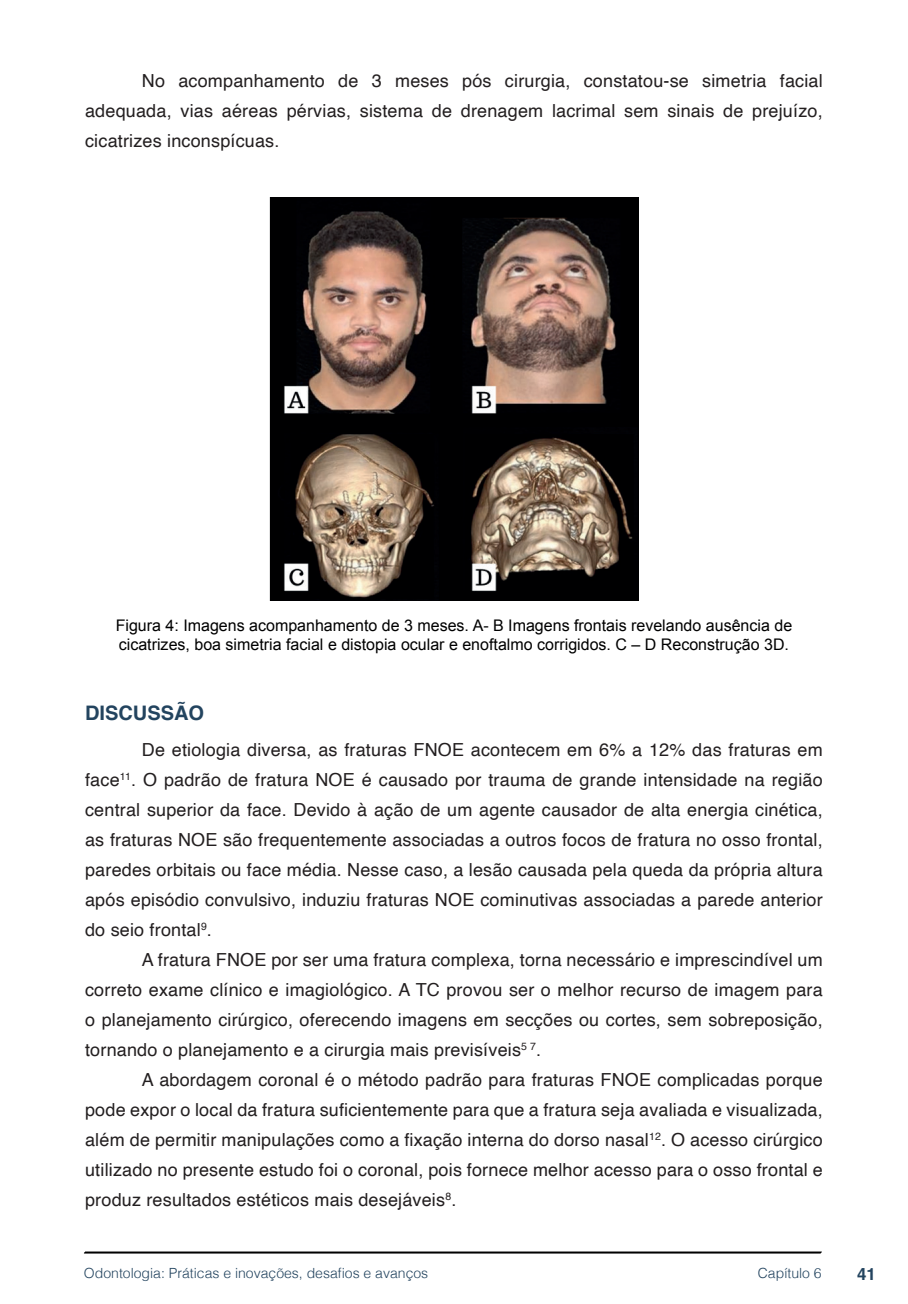
<style>
.page{position:relative;width:908px;height:1304px;background:#fff}
.page>*{position:absolute;margin:0;border:0;box-sizing:border-box;transform-origin:0 0}
.TITULOS{font:700 20px "Helvetica";color:#23445f}
.txt{font:18px/30px "Helvetica";letter-spacing:.01em;color:#231f20;text-align:justify}
.t1{font:700 16.8px "Helvetica";color:#23445f}
.imagens_graf_tab{font:16px/19.2px "Arial";color:#000001}
.t2{font:300 14px "Helvetica";color:#23445f}
</style>
<div class="page">
<svg style="left:84px;top:1251px;width:737px;height:3px;background:#515151"></svg>
<img style="left:269px;top:197px;width:369px;height:403px">
<p class="txt" style="left:85px;top:66px;width:738px;text-indent:57px">No acompanhamento de 3 meses pós cirurgia, constatou-se simetria facial adequada, vias aéreas pérvias, sistema de drenagem lacrimal sem sinais de prejuízo, cicatrizes inconspícuas.</p>
<p class="imagens_graf_tab" style="left:116px;top:616px;width:677px">Figura 4: Imagens acompanhamento de 3 meses. A- B Imagens frontais revelando ausência de cicatrizes, boa simetria facial e distopia ocular e enoftalmo corrigidos. C – D Reconstrução 3D.</p>
<p class="TITULOS" style="left:85px;top:701px;width:120px">DISCUSSÃO</p>
<p class="txt" style="left:85px;top:735px;width:739px;text-indent:57px">De etiologia diversa, as fraturas FNOE acontecem em 6% a 12% das fraturas em face<sup>11</sup>. O padrão de fratura NOE é causado por trauma de grande intensidade na região central superior da face. Devido à ação de um agente causador de alta energia cinética, as fraturas NOE são frequentemente associadas a outros focos de fratura no osso frontal, paredes orbitais ou face média. Nesse caso, a lesão causada pela queda da própria altura após episódio convulsivo, induziu fraturas NOE cominutivas associadas a parede anterior do seio frontal<sup>9</sup>.</p>
<p class="txt" style="left:85px;top:945px;width:738px;text-indent:57px">A fratura FNOE por ser uma fratura complexa, torna necessário e imprescindível um correto exame clínico e imagiológico. A TC provou ser o melhor recurso de imagem para o planejamento cirúrgico, oferecendo imagens em secções ou cortes, sem sobreposição, tornando o planejamento e a cirurgia mais previsíveis<sup>5</sup> <sup>7</sup>.</p>
<p class="txt" style="left:85px;top:1065px;width:738px;text-indent:57px">A abordagem coronal é o método padrão para fraturas FNOE complicadas porque pode expor o local da fratura suficientemente para que a fratura seja avaliada e visualizada, além de permitir manipulações como a fixação interna do dorso nasal<sup>12</sup>. O acesso cirúrgico utilizado no presente estudo foi o coronal, pois fornece melhor acesso para o osso frontal e produz resultados estéticos mais desejáveis<sup>8</sup>.</p>
<p class="t2" style="left:84px;top:1261px;width:345px">Odontologia: Práticas e inovações, desafios e avanços</p>
<p class="t2" style="left:757px;top:1261px;width:65px">Capítulo 6</p>
<p class="t1" style="left:856px;top:1264px;width:20px">41</p>
</div>
